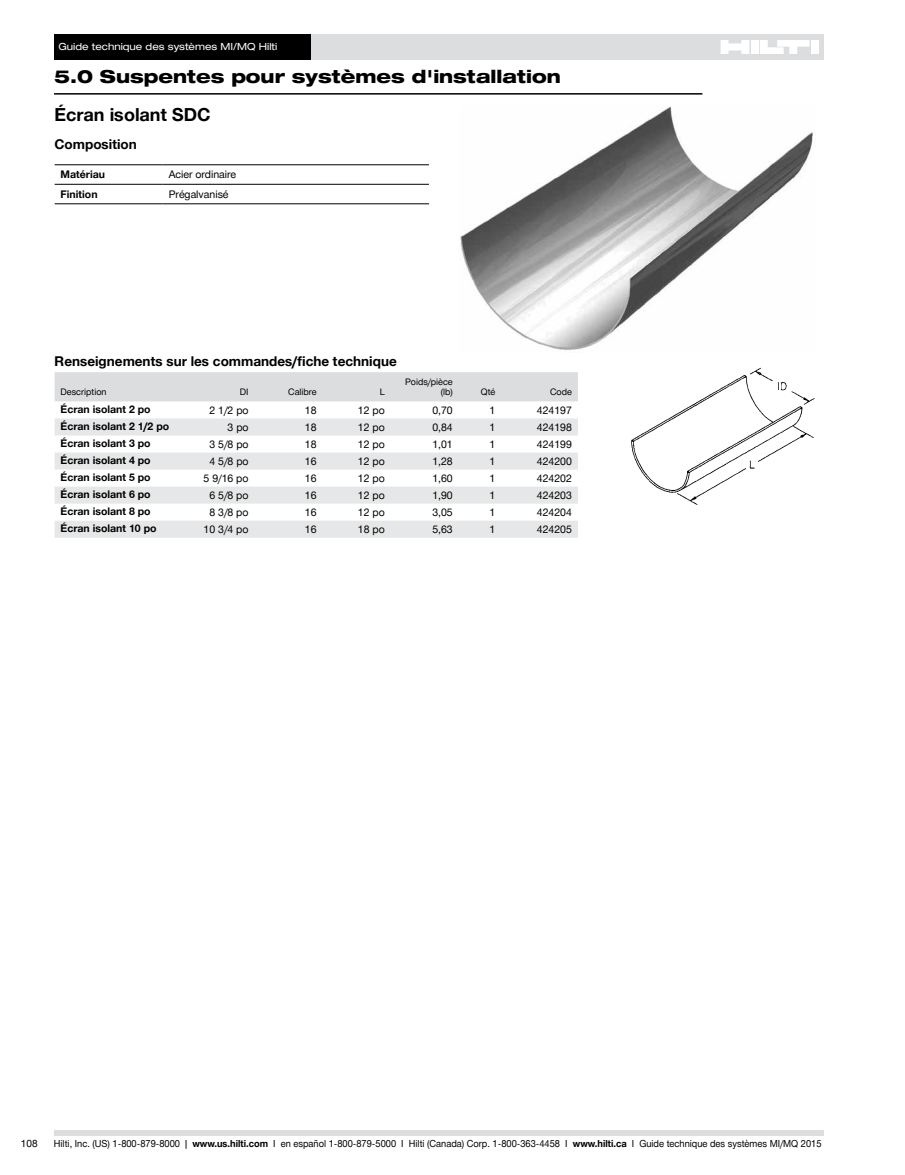
<style>
.page{position:relative;width:905px;height:1175px;background:#fff}
.page>*{position:absolute;margin:0;border:0;box-sizing:border-box;transform-origin:0 0}
.t1{font:800 expanded 18px "Hilti";color:#000}
.t2{font:700 18px "Hilti";color:#000}
.t3{font:700 13.5px "Hilti";color:#000}
.t4{font:10.5px "Hilti";color:#000}
.t5{font:700 10.5px "Hilti";color:#000}
.t6{font:10.05px "Hilti";color:#000}
.t7{font:9.75px "Hilti";color:#000;scale:.95 1}
.t8{font:expanded 9.75px "Hilti";color:#fff}
.t9{font:9px/10.8px "Hilti";color:#000;text-align:right}
.s1{font-weight:700}
</style>
<div class="page">
<div style="left:310px;top:34px;width:514px;height:26px;background:#dcddde"></div>
<div style="left:54px;top:34px;width:256px;height:26px;background:#000"></div>
<hr style="left:54px;top:93px;width:648px;height:2px;background:#000">
<div style="left:54px;top:1129px;width:769px;height:6px;background:#dcddde"></div>
<div style="left:750px;top:40px;width:8px;height:14px;background:#fff"></div>
<div style="left:810px;top:40px;width:8px;height:14px;background:#fff"></div>
<svg style="left:720px;top:40px;width:29px;height:14px"></svg>
<svg style="left:760px;top:40px;width:49px;height:14px"></svg>
<hr style="left:55px;top:164px;width:108px;height:1px;background:#000">
<hr style="left:163px;top:164px;width:266px;height:1px;background:#000">
<hr style="left:55px;top:184px;width:108px;height:1px;background:#000">
<hr style="left:163px;top:184px;width:266px;height:1px;background:#000">
<hr style="left:55px;top:203px;width:108px;height:1px;background:#000">
<hr style="left:163px;top:203px;width:266px;height:1px;background:#000">
<div style="left:55px;top:372px;width:523px;height:29px;background:#dcddde"></div>
<svg style="left:55px;top:418px;width:523px;height:120px;fill:#e6e7e8"></svg>
<img style="left:631px;top:367px;width:184px;height:138px">
<img style="left:460px;top:106px;width:353px;height:244px">
<p class="t8" style="left:58px;top:40px;width:220px">Guide technique des systèmes MI/MQ Hilti</p>
<h1 class="t1" style="left:54px;top:64px;width:508px">5.0 Suspentes pour systèmes d'installation</h1>
<h1 class="t2" style="left:55px;top:102px;width:157px">Écran isolant SDC</h1>
<p class="t3" style="left:55px;top:135px;width:84px">Composition</p>
<p class="t5" style="left:61px;top:167px;width:46px">Matériau</p>
<p class="t4" style="left:169px;top:167px;width:69px">Acier ordinaire</p>
<p class="t5" style="left:61px;top:187px;width:38px">Finition</p>
<p class="t4" style="left:169px;top:187px;width:61px">Prégalvanisé</p>
<p class="t3" style="left:55px;top:352px;width:343px">Renseignements sur les commandes/fiche technique</p>
<p class="t9" style="left:61px;top:387px;width:47px">Description</p>
<p class="t9" style="left:240px;top:387px;width:10px">DI</p>
<p class="t9" style="left:288px;top:387px;width:30px">Calibre</p>
<p class="t9" style="left:380px;top:387px;width:7px">L</p>
<p class="t9" style="left:405px;top:376px;width:49px">Poids/pièce (lb)</p>
<p class="t9" style="left:481px;top:387px;width:16px">Qté</p>
<p class="t9" style="left:550px;top:387px;width:23px">Code</p>
<p class="t5" style="left:61px;top:402px;width:92px">Écran isolant 2 po</p>
<p class="t4" style="left:209px;top:403px;width:41px">2 1/2 po</p>
<p class="t4" style="left:305px;top:403px;width:13px">18</p>
<p class="t4" style="left:358px;top:403px;width:28px">12 po</p>
<p class="t4" style="left:432px;top:403px;width:22px">0,70</p>
<p class="t4" style="left:489px;top:403px;width:7px">1</p>
<p class="t4" style="left:537px;top:403px;width:37px">424197</p>
<p class="t5" style="left:61px;top:419px;width:110px">Écran isolant 2 1/2 po</p>
<p class="t4" style="left:227px;top:420px;width:23px">3 po</p>
<p class="t4" style="left:305px;top:420px;width:13px">18</p>
<p class="t4" style="left:358px;top:420px;width:28px">12 po</p>
<p class="t4" style="left:432px;top:420px;width:22px">0,84</p>
<p class="t4" style="left:489px;top:420px;width:7px">1</p>
<p class="t4" style="left:537px;top:420px;width:37px">424198</p>
<p class="t5" style="left:61px;top:436px;width:92px">Écran isolant 3 po</p>
<p class="t4" style="left:209px;top:437px;width:41px">3 5/8 po</p>
<p class="t4" style="left:305px;top:437px;width:13px">18</p>
<p class="t4" style="left:358px;top:437px;width:28px">12 po</p>
<p class="t4" style="left:432px;top:437px;width:22px">1,01</p>
<p class="t4" style="left:489px;top:437px;width:7px">1</p>
<p class="t4" style="left:537px;top:437px;width:37px">424199</p>
<p class="t5" style="left:61px;top:453px;width:92px">Écran isolant 4 po</p>
<p class="t4" style="left:209px;top:454px;width:41px">4 5/8 po</p>
<p class="t4" style="left:305px;top:454px;width:13px">16</p>
<p class="t4" style="left:358px;top:454px;width:28px">12 po</p>
<p class="t4" style="left:432px;top:454px;width:22px">1,28</p>
<p class="t4" style="left:489px;top:454px;width:7px">1</p>
<p class="t4" style="left:537px;top:454px;width:37px">424200</p>
<p class="t5" style="left:61px;top:470px;width:92px">Écran isolant 5 po</p>
<p class="t4" style="left:204px;top:471px;width:46px">5 9/16 po</p>
<p class="t4" style="left:305px;top:471px;width:13px">16</p>
<p class="t4" style="left:358px;top:471px;width:28px">12 po</p>
<p class="t4" style="left:432px;top:471px;width:22px">1,60</p>
<p class="t4" style="left:489px;top:471px;width:7px">1</p>
<p class="t4" style="left:537px;top:471px;width:37px">424202</p>
<p class="t5" style="left:61px;top:487px;width:92px">Écran isolant 6 po</p>
<p class="t4" style="left:209px;top:488px;width:41px">6 5/8 po</p>
<p class="t4" style="left:305px;top:488px;width:13px">16</p>
<p class="t4" style="left:358px;top:488px;width:28px">12 po</p>
<p class="t4" style="left:432px;top:488px;width:22px">1,90</p>
<p class="t4" style="left:489px;top:488px;width:7px">1</p>
<p class="t4" style="left:537px;top:488px;width:37px">424203</p>
<p class="t5" style="left:61px;top:504px;width:92px">Écran isolant 8 po</p>
<p class="t4" style="left:209px;top:505px;width:41px">8 3/8 po</p>
<p class="t4" style="left:305px;top:505px;width:13px">16</p>
<p class="t4" style="left:358px;top:505px;width:28px">12 po</p>
<p class="t4" style="left:432px;top:505px;width:22px">3,05</p>
<p class="t4" style="left:489px;top:505px;width:7px">1</p>
<p class="t4" style="left:537px;top:505px;width:37px">424204</p>
<p class="t5" style="left:61px;top:521px;width:97px">Écran isolant 10 po</p>
<p class="t4" style="left:203px;top:522px;width:46px">10 3/4 po</p>
<p class="t4" style="left:305px;top:522px;width:13px">16</p>
<p class="t4" style="left:358px;top:522px;width:28px">18 po</p>
<p class="t4" style="left:432px;top:522px;width:22px">5,63</p>
<p class="t4" style="left:489px;top:522px;width:7px">1</p>
<p class="t4" style="left:537px;top:522px;width:37px">424205</p>
<p class="t6" style="left:21px;top:1136px;width:18px">108</p>
<p class="t7" style="left:54px;top:1136px;width:809px">Hilti, Inc. (US) 1-800-879-8000 | <span class="s1">www.us.hilti.com</span> I en español 1-800-879-5000 I Hilti (Canada) Corp. 1-800-363-4458 I <span class="s1">www.hilti.ca</span> I Guide technique des systèmes MI/MQ 2015</p>
</div>
